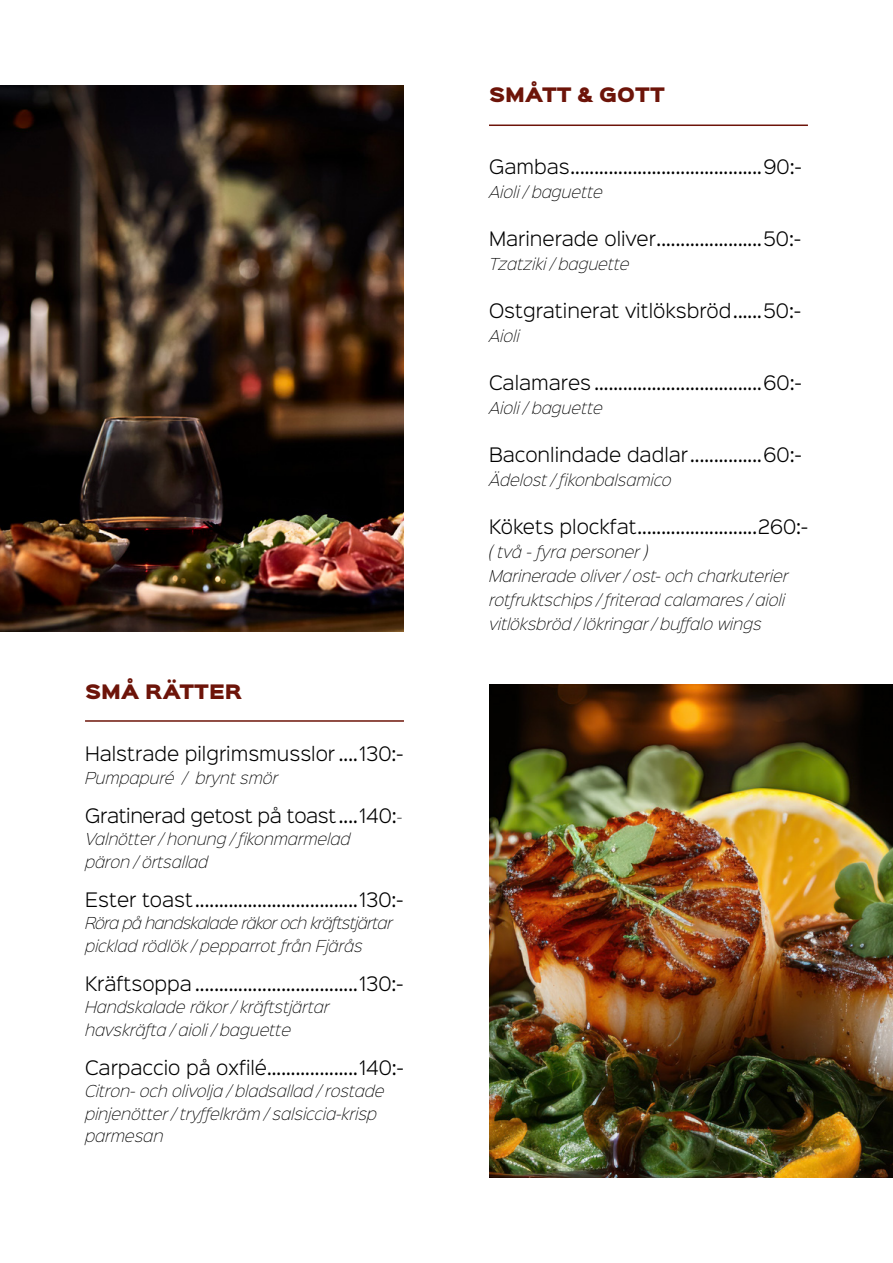
<style>
.page{position:relative;width:893px;height:1263px;background:#fff}
.page>*{position:absolute;margin:0;border:0;box-sizing:border-box;transform-origin:0 0}
.t1{font:300 18px "Sinkin Sans 300";color:#000}
.t2{font:300 18px "Sinkin Sans 300";letter-spacing:-.02em;color:#000}
.t3{font:18px "Sinkin Sans 900 X Black";color:#6d1409}
.t4{font:italic 15px "Sinkin Sans 200 X Light";color:#000}
.t5{font:italic 14.85px/24px "Sinkin Sans 200 X Light";color:#000}
.t6{font:italic 14.85px/22.2px "Sinkin Sans 200 X Light";letter-spacing:-.04em;color:#000}
.s1{font-family:"Sinkin Sans 200 X Light";font-weight:400;font-style:italic;font-size:14.85px}
.s2{font-size:15px}
</style>
<div class="page">
<hr style="left:489px;top:125px;width:319px;height:1px;background:#6d1409">
<hr style="left:85px;top:720px;width:319px;height:2px;background:#6d1409">
<img style="left:0;top:85px;width:404px;height:546px">
<img style="left:489px;top:685px;width:404px;height:493px">
<p class="t3" style="left:85px;top:682px;width:159px">SMÅ RÄTTER</p>
<p class="t1" style="left:85px;top:739px;width:320px">Halstrade pilgrimsmusslor ....130:-</p>
<p class="t5" style="left:85px;top:764px;width:194px">Pumpapuré / brynt smör</p>
<p class="t2" style="left:85px;top:801px;width:319px">Gratinerad getost på toast ....140:<span class="s1">-</span></p>
<p class="t5" style="left:85px;top:827px;width:267px;line-height:22.2px">Valnötter / honung / fikonmarmelad päron / örtsallad</p>
<p class="t1" style="left:85px;top:885px;width:320px">Ester toast ..................................130:-</p>
<p class="t6" style="left:85px;top:911px;width:309px">Röra på handskalade räkor och kräftstjärtar picklad rödlök / pepparrot från Fjärås</p>
<p class="t1" style="left:85px;top:969px;width:320px">Kräftsoppa ..................................130:-</p>
<p class="t5" style="left:85px;top:995px;width:246px;line-height:22.2px">Handskalade räkor / kräftstjärtar havskräfta / aioli / baguette</p>
<p class="t1" style="left:85px;top:1053px;width:320px">Carpaccio på oxfilé...................140:-</p>
<p class="t5" style="left:85px;top:1079px;width:301px;line-height:22.5px">Citron- och olivolja / bladsallad / rostade pinjenötter / tryffelkräm / <span class="s2">salsiccia-krisp</span></p>
<p class="t4" style="left:85px;top:1124px;width:80px">parmesan</p>
<p class="t3" style="left:489px;top:85px;width:177px">SMÅTT &amp; GOTT</p>
<p class="t1" style="left:489px;top:152px;width:314px">Gambas........................................90:-</p>
<p class="t5" style="left:489px;top:179px;width:115px">Aioli / baguette</p>
<p class="t1" style="left:489px;top:224px;width:313px">Marinerade oliver......................50:-</p>
<p class="t5" style="left:489px;top:251px;width:142px">Tzatziki / baguette</p>
<p class="t1" style="left:489px;top:296px;width:313px">Ostgratinerat vitlöksbröd......50:-</p>
<p class="t5" style="left:489px;top:323px;width:32px">Aioli</p>
<p class="t1" style="left:489px;top:368px;width:314px">Calamares ...................................60:-</p>
<p class="t5" style="left:489px;top:395px;width:115px">Aioli / baguette</p>
<p class="t1" style="left:489px;top:440px;width:314px">Baconlindade dadlar ...............60:-</p>
<p class="t5" style="left:489px;top:467px;width:184px">Ädelost / fikonbalsamico</p>
<p class="t1" style="left:489px;top:512px;width:320px">Kökets plockfat.........................260:-</p>
<p class="t4" style="left:489px;top:540px;width:160px">( två - fyra personer )</p>
<p class="t5" style="left:489px;top:563px;width:301px">Marinerade oliver / ost- och charkuterier rotfruktschips / friterad calamares / aioli vitlöksbröd / lökringar / buffalo wings</p>
</div>
